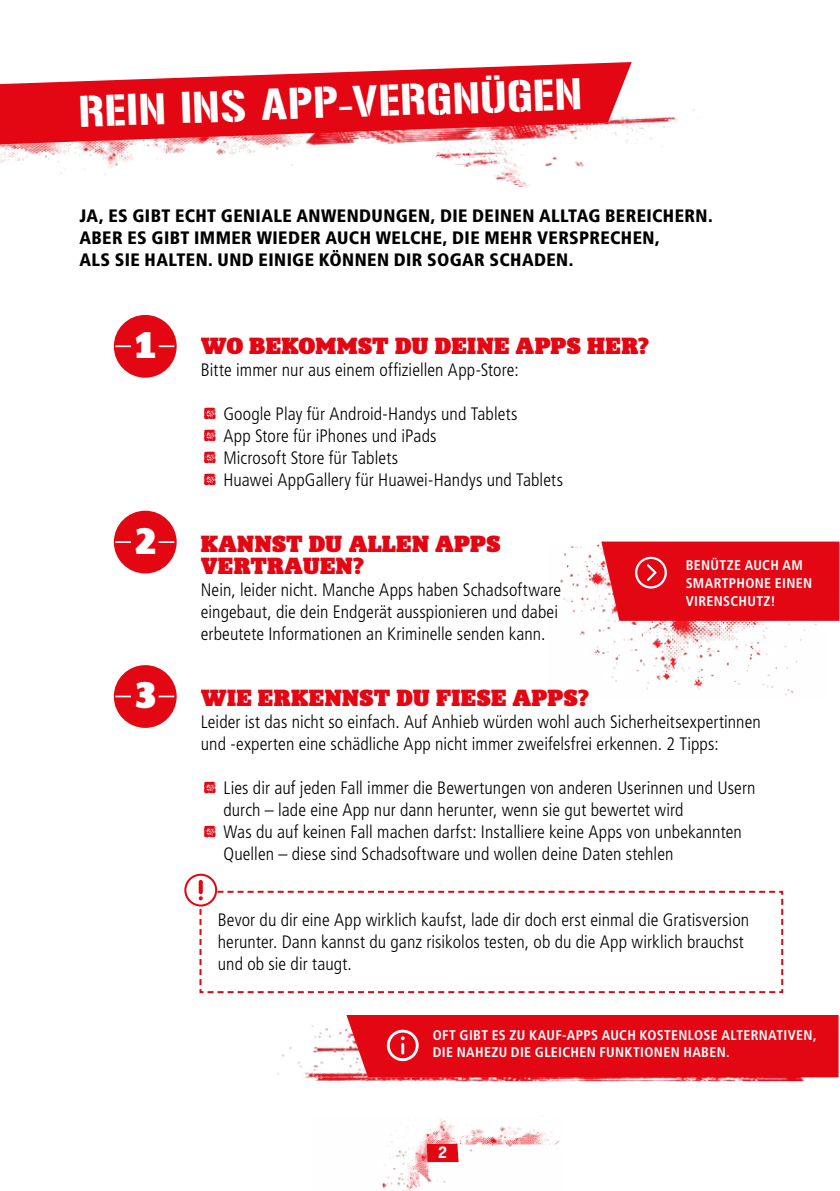
<style>
.page{position:relative;width:840px;height:1191px;background:#fff}
.page>*{position:absolute;margin:0;border:0;box-sizing:border-box;transform-origin:0 0}
.t1{font:84px "Veneer Three";color:#e30613;scale:1.15 1}
.Kapitelüberschrift_Ebene_1{font:44px "Gunplay";color:#fff}
.nummer_überschrift_ebene_2{font:900 38px "Sky Serif";color:#fff}
.Überschrift_Ebene_2{font:900 24px/22px "Sky Serif";letter-spacing:.005em;color:#e30613}
.t2{font:300 condensed 18px/22px "Frutiger LT Std";letter-spacing:.005em;color:#000}
.t3{font:900 condensed 18px/22px "Frutiger LT Std";letter-spacing:.025em;color:#000}
.t4{font:16px "Gunplay";color:#fff}
.Werbetext{font:700 condensed 14px/18px "Frutiger LT Std";letter-spacing:.025em;color:#fff}
</style>
<div class="page">
<img style="left:382px;top:1119px;width:178px;height:72px">
<img style="left:0;top:62px;width:694px;height:126px">
<img style="left:277px;top:1025px;width:562px;height:56px">
<img style="left:560px;top:544px;width:257px;height:152px">
<svg style="left:0;top:62px;width:631px;height:82px;fill:#e30613"></svg>
<div style="left:114px;top:315px;width:62px;height:63px;background:#e30613;border-radius:50%"></div>
<div style="left:114px;top:511px;width:62px;height:62px;background:#e30613;border-radius:50%"></div>
<div style="left:114px;top:665px;width:62px;height:63px;background:#e30613;border-radius:50%"></div>
<svg style="left:601px;top:541px;width:238px;height:80px;background:#e41420"></svg>
<div style="left:346px;top:1015px;width:492px;height:62px;background:#e30613"></div>
<svg style="left:184px;top:873px;width:598px;height:120px"></svg>
<svg style="left:158px;top:345px;width:16px;height:2px"></svg>
<svg style="left:115px;top:345px;width:16px;height:2px"></svg>
<svg style="left:158px;top:541px;width:16px;height:2px"></svg>
<svg style="left:115px;top:541px;width:16px;height:2px"></svg>
<svg style="left:158px;top:695px;width:16px;height:2px"></svg>
<svg style="left:115px;top:695px;width:16px;height:2px"></svg>
<h1 class="Kapitelüberschrift_Ebene_1" style="left:78px;top:79px;width:504px;rotate:-2deg">REIN INS APP-VERGNÜGEN</h1>
<p class="t3" style="left:79px;top:205px;width:634px">JA, ES GIBT ECHT GENIALE ANWENDUNGEN, DIE DEINEN ALLTAG BEREICHERN.<br>ABER ES GIBT IMMER WIEDER AUCH WELCHE, DIE MEHR VERSPRECHEN,<br>ALS SIE HALTEN. UND EINIGE KÖNNEN DIR SOGAR SCHADEN.</p>
<h2 class="nummer_überschrift_ebene_2" style="left:135px;top:323px;width:23px">1</h2>
<h2 class="nummer_überschrift_ebene_2" style="left:135px;top:519px;width:23px">2</h2>
<h2 class="nummer_überschrift_ebene_2" style="left:135px;top:673px;width:23px">3</h2>
<h2 class="Überschrift_Ebene_2" style="left:201px;top:335px;width:450px">WO BEKOMMST DU DEINE APPS HER?</h2>
<p class="t2" style="left:201px;top:359px;width:319px">Bitte immer nur aus einem offiziellen App-Store:</p>
<p class="t1" style="left:201px;top:338px;width:17px">.</p>
<p class="t2" style="left:223px;top:403px;width:295px">Google Play für Android-Handys und Tablets</p>
<p class="t1" style="left:201px;top:360px;width:17px">.</p>
<p class="t2" style="left:223px;top:425px;width:214px">App Store für iPhones und iPads</p>
<p class="t1" style="left:201px;top:382px;width:17px">.</p>
<p class="t2" style="left:223px;top:447px;width:176px">Microsoft Store für Tablets</p>
<p class="t1" style="left:201px;top:404px;width:17px">.</p>
<p class="t2" style="left:223px;top:469px;width:341px">Huawei AppGallery für Huawei-Handys und Tablets</p>
<h2 class="Überschrift_Ebene_2" style="left:201px;top:533px;width:301px">KANNST DU ALLEN APPS<br>VERTRAUEN?</h2>
<p class="t2" style="left:201px;top:579px;width:361px">Nein, leider nicht. Manche Apps haben Schadsoftware eingebaut, die dein Endgerät ausspionieren und dabei erbeutete Informationen an Kriminelle senden kann.</p>
<p class="Werbetext" style="left:685px;top:556px;width:128px">BENÜTZE AUCH AM<br>SMARTPHONE EINEN<br>VIRENSCHUTZ!</p>
<h2 class="Überschrift_Ebene_2" style="left:201px;top:687px;width:390px">WIE ERKENNST DU FIESE APPS?</h2>
<p class="t2" style="left:201px;top:711px;width:561px">Leider ist das nicht so einfach. Auf Anhieb würden wohl auch Sicherheitsexpertinnen und -experten eine schädliche App nicht immer zweifelsfrei erkennen. 2 Tipps:</p>
<p class="t1" style="left:201px;top:712px;width:17px">.</p>
<p class="t2" style="left:223px;top:777px;width:533px">Lies dir auf jeden Fall immer die Bewertungen von anderen Userinnen und Usern durch – lade eine App nur dann herunter, wenn sie gut bewertet wird</p>
<p class="t1" style="left:201px;top:756px;width:17px">.</p>
<p class="t2" style="left:223px;top:821px;width:519px">Was du auf keinen Fall machen darfst: Installiere keine Apps von unbekannten<br>Quellen – diese sind Schadsoftware und wollen deine Daten stehlen</p>
<p class="t2" style="left:218px;top:909px;width:532px">Bevor du dir eine App wirklich kaufst, lade dir doch erst einmal die Gratisversion herunter. Dann kannst du ganz risikolos testen, ob du die App wirklich brauchst und ob sie dir taugt.</p>
<p class="Werbetext" style="left:432px;top:1027px;width:385px;line-height:16.8px">OFT GIBT ES ZU KAUF-APPS AUCH KOSTENLOSE ALTERNATIVEN,<br>DIE NAHEZU DIE GLEICHEN FUNKTIONEN HABEN.</p>
<p class="t4" style="left:438px;top:1141px;width:10px">2</p>
</div>
